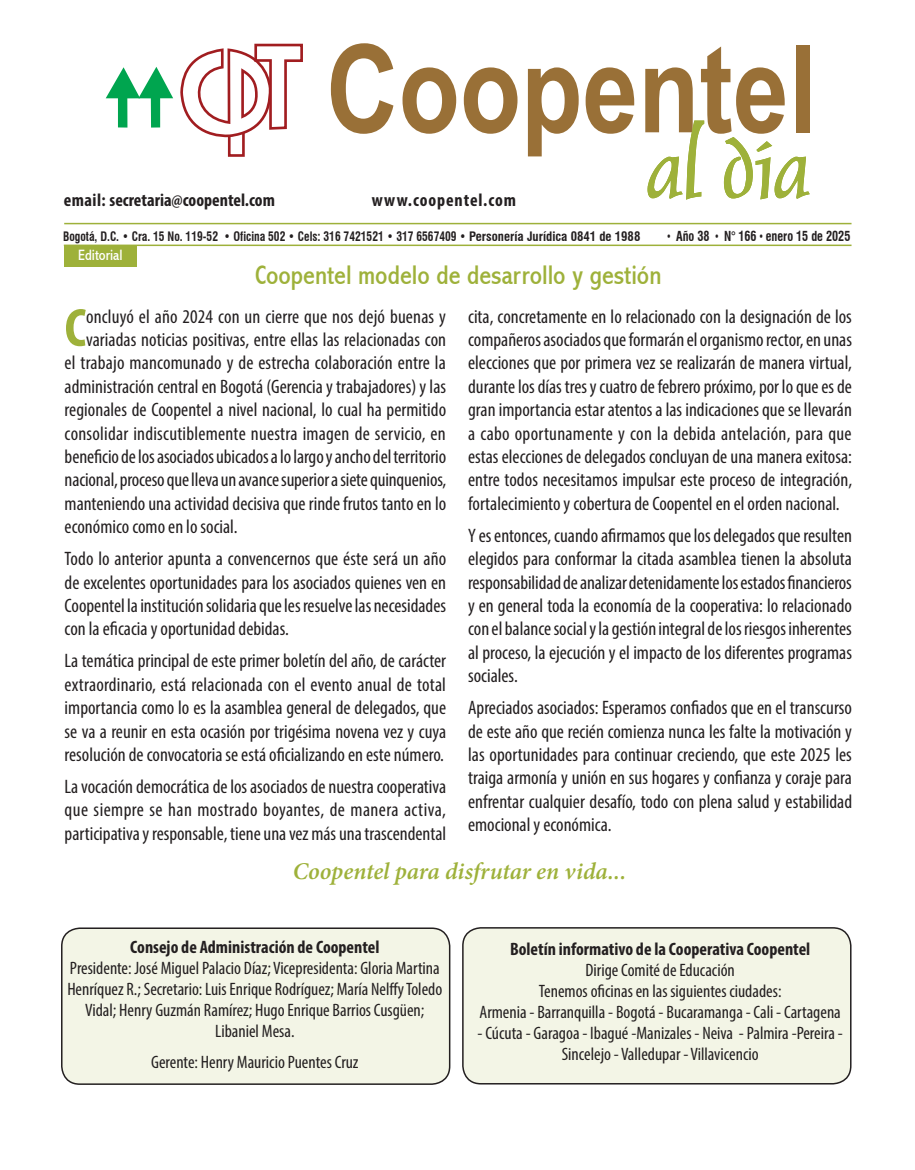
<style>
.page{position:relative;width:915px;height:1170px;background:#fff}
.page>*{position:absolute;margin:0;border:0;box-sizing:border-box;transform-origin:0 0}
.C__de_texto{font:700 condensed 54.15px "Myriad Pro";color:#9eb13a}
.Título{font:condensed 27px "Abadi";color:#9eb13a}
.Título-2{font:italic 600 24px "Minion Pro";color:#9eb13a}
.C__de_texto-2{font:condensed 19.5px/23.4px "Myriad Pro";color:#231f20;text-align:justify}
.C__de_texto-3{font:condensed 18px/21px "Myriad Pro";color:#231f20;text-align:center}
.C__de_texto-4{font:700 condensed 18px "Myriad Pro";color:#231f20}
.C__de_texto-5{font:700 condensed 18px "Myriad Pro";letter-spacing:.05em;color:#231f20}
.Título-3{font:condensed 15px "Abadi";color:#fff}
.t1{font:700 condensed 13.5px "Swiss 721 BT";color:#231f20;scale:.9 1}
.t2{font:700 condensed 12.75px "Swiss 721 BT";color:#231f20;scale:.9 1}
.s1{font-family:"Arial Narrow";font-weight:400;font-stretch:normal}
</style>
<div class="page">
<hr style="left:64px;top:223px;width:787px;height:1px;background:#9eb13a">
<div style="left:64px;top:245px;width:72px;height:21px;background:#9eb13a"></div>
<hr style="left:64px;top:244px;width:787px;height:2px;background:#9eb13a">
<div style="left:62px;top:928px;width:387px;height:156px;background:#f3f5e6;border-radius:18px"></div>
<div style="left:61px;top:927px;width:389px;height:157px;border:2px solid #231f20;border-radius:18px"></div>
<div style="left:462px;top:927px;width:388px;height:156px;background:#f3f5e6;border-radius:18px"></div>
<div style="left:462px;top:927px;width:389px;height:157px;border:2px solid #231f20;border-radius:18px"></div>
<svg style="left:106px;top:67px;width:67px;height:61px"></svg>
<svg style="left:180px;top:43px;width:123px;height:114px"></svg>
<svg style="left:527px;top:67px;width:51px;height:89px"></svg>
<svg style="left:331px;top:43px;width:62px;height:91px"></svg>
<svg style="left:402px;top:67px;width:54px;height:67px"></svg>
<svg style="left:463px;top:67px;width:54px;height:67px"></svg>
<svg style="left:585px;top:67px;width:49px;height:67px"></svg>
<div style="left:795px;top:45px;width:14px;height:87px;background:#997037"></div>
<svg style="left:645px;top:46px;width:164px;height:154px"></svg>
<p class="C__de_texto-4" style="left:64px;top:189px;width:212px">email: secretaria@coopentel.com</p>
<p class="C__de_texto-5" style="left:371px;top:189px;width:146px">www.coopentel.com</p>
<p class="t2" style="left:63px;top:229px;width:642px">Bogotá, D.C. • Cra. 15 No. 119-52 • Oficina 502 • Cels: 316 7421521 • 317 6567409 • Personería Jurídica 0841 de 1988</p>
<p class="t1" style="left:666px;top:228px;width:205px"><span class="s1">•</span> Año 38 <span class="s1">•</span> N° 166 <span class="s1">•</span> enero 15 de 2025</p>
<p class="Título-3" style="left:78px;top:246px;width:46px">Editorial</p>
<p class="Título" style="left:255px;top:259px;width:407px">Coopentel modelo de desarrollo y gestión</p>
<p class="C__de_texto-2" style="left:468px;top:304px;width:385px">cita, concretamente en lo relacionado con la designación de los compañeros asociados que formarán el organismo rector, en unas elecciones que por primera vez se realizarán de manera virtual, durante los días tres y cuatro de febrero próximo, por lo que es de gran importancia estar atentos a las indicaciones que se llevarán a cabo oportunamente y con la debida antelación, para que estas elecciones de delegados concluyan de una manera exitosa: entre todos necesitamos impulsar este proceso de integración, fortalecimiento y cobertura de Coopentel en el orden nacional.</p>
<p class="C__de_texto-2" style="left:468px;top:523px;width:385px">Y es entonces, cuando afirmamos que los delegados que resulten elegidos para conformar la citada asamblea tienen la absoluta responsabilidad de analizar detenidamente los estados financieros y en general toda la economía de la cooperativa: lo relacionado con el balance social y la gestión integral de los riesgos inherentes al proceso, la ejecución y el impacto de los diferentes programas sociales.</p>
<p class="C__de_texto-2" style="left:468px;top:695px;width:385px">Apreciados asociados: Esperamos confiados que en el transcurso de este año que recién comienza nunca les falte la motivación y las oportunidades para continuar creciendo, que este 2025 les traiga armonía y unión en sus hogares y confianza y coraje para enfrentar cualquier desafío, todo con plena salud y estabilidad emocional y económica.</p>
<p class="C__de_texto" style="left:65px;top:294px;width:23px">C</p>
<p class="C__de_texto-2" style="left:86px;top:304px;width:361px">oncluyó el año 2024 con un cierre que nos dejó buenas y</p>
<p class="C__de_texto-2" style="left:86px;top:327px;width:361px">variadas noticias positivas, entre ellas las relacionadas con</p>
<p class="C__de_texto-2" style="left:65px;top:351px;width:382px">el trabajo mancomunado y de estrecha colaboración entre la</p>
<p class="C__de_texto-2" style="left:65px;top:374px;width:383px">administración central en Bogotá (Gerencia y trabajadores) y las</p>
<p class="C__de_texto-2" style="left:65px;top:398px;width:383px">regionales de Coopentel a nivel nacional, lo cual ha permitido</p>
<p class="C__de_texto-2" style="left:65px;top:421px;width:382px">consolidar indiscutiblemente nuestra imagen de servicio, en</p>
<p class="C__de_texto-2" style="left:65px;top:444px;width:383px">beneficio de los asociados ubicados a lo largo y ancho del territorio</p>
<p class="C__de_texto-2" style="left:65px;top:468px;width:383px">nacional, proceso que lleva un avance superior a siete quinquenios,</p>
<p class="C__de_texto-2" style="left:65px;top:491px;width:383px">manteniendo una actividad decisiva que rinde frutos tanto en lo</p>
<p class="C__de_texto-2" style="left:65px;top:515px;width:174px">económico como en lo social.</p>
<p class="C__de_texto-2" style="left:65px;top:546px;width:383px">Todo lo anterior apunta a convencernos que éste será un año de excelentes oportunidades para los asociados quienes ven en Coopentel la institución solidaria que les resuelve las necesidades con la eficacia y oportunidad debidas.</p>
<p class="C__de_texto-2" style="left:65px;top:648px;width:383px">La temática principal de este primer boletín del año, de carácter extraordinario, está relacionada con el evento anual de total importancia como lo es la asamblea general de delegados, que se va a reunir en esta ocasión por trigésima novena vez y cuya resolución de convocatoria se está oficializando en este número.</p>
<p class="C__de_texto-2" style="left:65px;top:774px;width:383px">La vocación democrática de los asociados de nuestra cooperativa que siempre se han mostrado boyantes, de manera activa, participativa y responsable, tiene una vez más una trascendental</p>
<p class="Título-2" style="left:292px;top:854px;width:335px">Coopentel para disfrutar en vida...</p>
<p class="C__de_texto-4" style="left:130px;top:935px;width:251px">Consejo de Administración de Coopentel</p>
<p class="C__de_texto-3" style="left:67px;top:957px;width:376px">Presidente: José Miguel Palacio Díaz; Vicepresidenta: Gloria Martina Henríquez R.; Secretario: Luis Enrique Rodríguez; María Nelffy Toledo Vidal; Henry Guzmán Ramírez; Hugo Enrique Barrios Cusgüen; Libaniel Mesa.</p>
<p class="C__de_texto-3" style="left:151px;top:1051px;width:209px">Gerente: Henry Mauricio Puentes Cruz</p>
<p class="C__de_texto-4" style="left:510px;top:937px;width:302px">Boletín informativo de la Cooperativa Coopentel</p>
<p class="C__de_texto-3" style="left:585px;top:959px;width:151px">Dirige Comité de Educación</p>
<p class="C__de_texto-3" style="left:538px;top:980px;width:244px">Tenemos oficinas en las siguientes ciudades:</p>
<p class="C__de_texto-3" style="left:479px;top:1001px;width:363px">Armenia - Barranquilla - Bogotá - Bucaramanga - Cali - Cartagena</p>
<p class="C__de_texto-3" style="left:477px;top:1022px;width:366px">- Cúcuta - Garagoa - Ibagué -Manizales - Neiva - Palmira -Pereira -<br>Sincelejo - Valledupar - Villavicencio</p>
</div>
